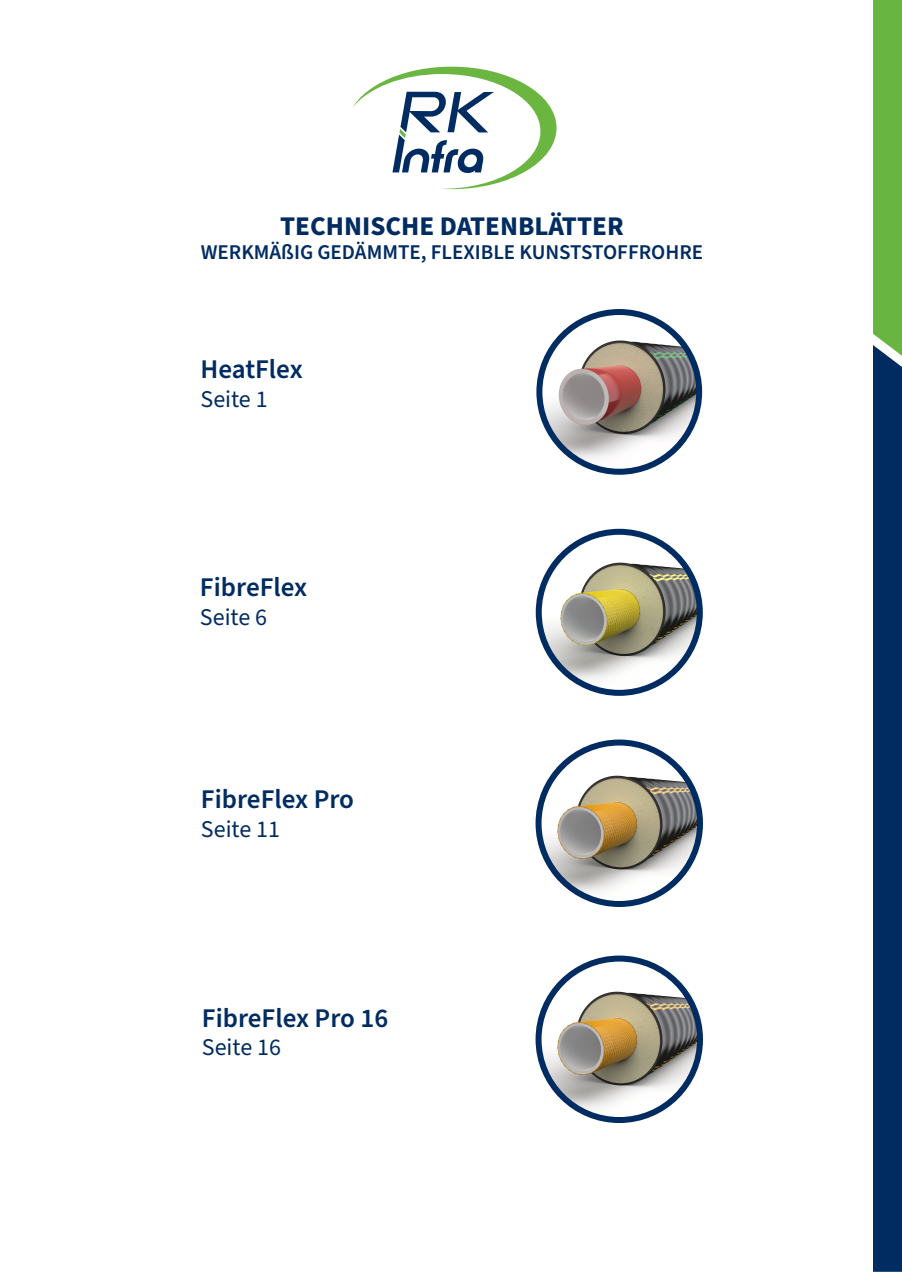
<style>
.page{position:relative;width:902px;height:1272px;background:#fff}
.page>*{position:absolute;margin:0;border:0;box-sizing:border-box;transform-origin:0 0}
.t1{font:600 27px "Source Sans Pro";color:#002c62}
.t2{font:700 27px "Source Sans Pro";color:#002c62}
.t3{font:24px "Source Sans Pro";color:#002c62}
.t4{font:600 21px "Source Sans Pro";color:#002c62}
</style>
<div class="page">
<img style="left:543px;top:979px;width:153px;height:137px">
<div style="left:536px;top:955px;width:167px;height:168px;border:6px solid #002c62;border-radius:81px"></div>
<img style="left:543px;top:763px;width:153px;height:137px">
<div style="left:536px;top:739px;width:167px;height:168px;border:6px solid #002c62;border-radius:81px"></div>
<img style="left:543px;top:550px;width:153px;height:139px">
<div style="left:536px;top:529px;width:167px;height:167px;border:6px solid #002c62;border-radius:81px"></div>
<img style="left:543px;top:329px;width:152px;height:139px">
<div style="left:536px;top:309px;width:166px;height:166px;border:6px solid #002c62;border-radius:80px"></div>
<svg style="left:873px;top:0;width:29px;height:1272px;background:#1e535a"></svg>
<svg style="left:352px;top:67px;width:204px;height:122px"></svg>
<p class="t2" style="left:280px;top:208px;width:345px">TECHNISCHE DATENBLÄTTER</p>
<p class="t4" style="left:201px;top:238px;width:504px">WERKMÄßIG GEDÄMMTE, FLEXIBLE KUNSTSTOFFROHRE</p>
<p class="t1" style="left:201px;top:351px;width:104px">HeatFlex</p>
<p class="t3" style="left:201px;top:383px;width:69px">Seite 1</p>
<p class="t1" style="left:200px;top:569px;width:109px">FibreFlex</p>
<p class="t3" style="left:200px;top:600px;width:69px">Seite 6</p>
<p class="t1" style="left:201px;top:781px;width:155px">FibreFlex Pro</p>
<p class="t3" style="left:201px;top:812px;width:81px">Seite 11</p>
<p class="t1" style="left:202px;top:999px;width:188px">FibreFlex Pro 16</p>
<p class="t3" style="left:202px;top:1031px;width:81px">Seite 16</p>
</div>
